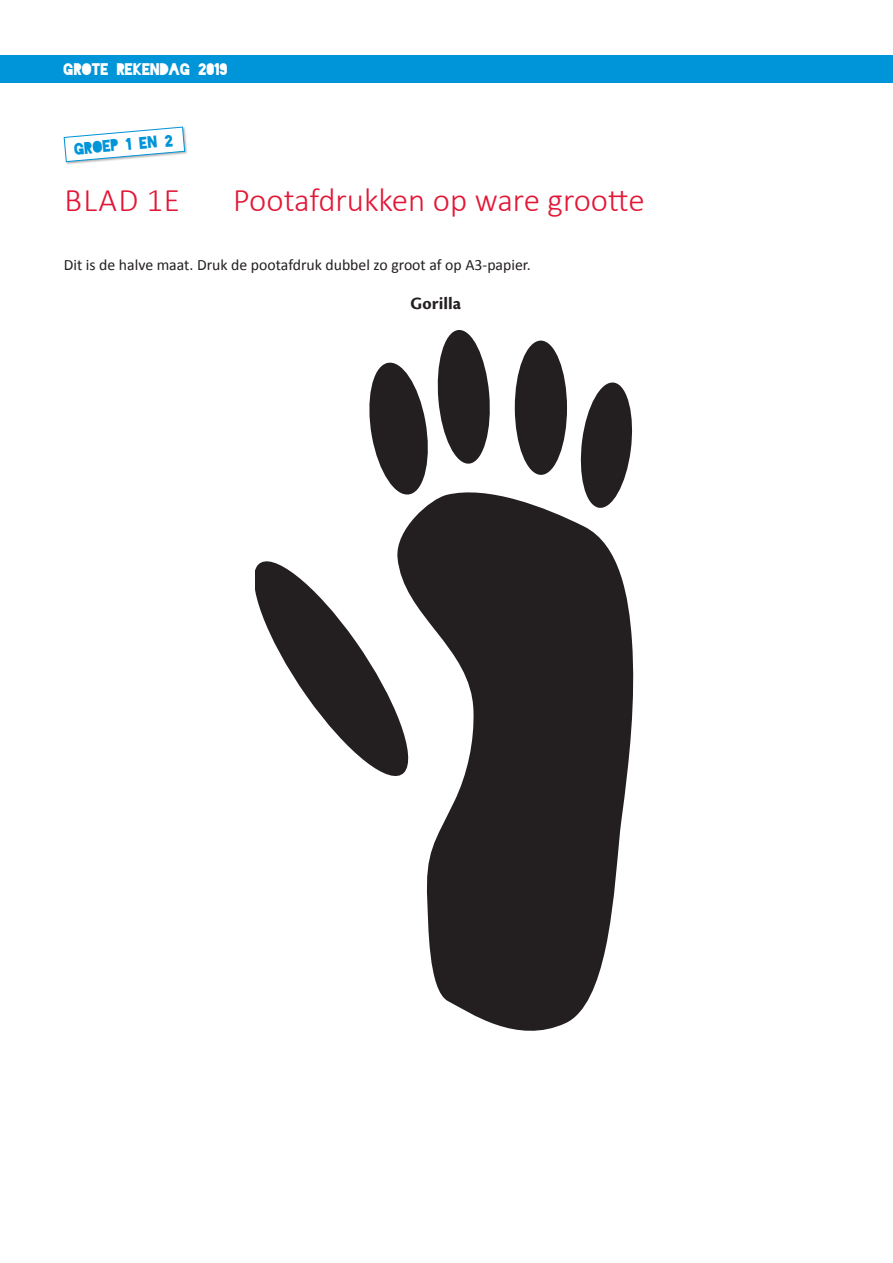
<style>
.page{position:relative;width:893px;height:1263px;background:#fff}
.page>*{position:absolute;margin:0;border:0;box-sizing:border-box;transform-origin:0 0}
.Plat{font:300 33px "Calibri";color:#e21736}
.Plat-2{font:700 18px "Cronos Pro";letter-spacing:.005em;color:#231f20}
.Plat-3{font:15.75px "Calibri";color:#231f20}
.Plat-4{font:15.75px "Blackout Midnight";color:#fff}
.Plat-5{font:15.75px "Blackout Midnight";color:#0095d9}
</style>
<div class="page">
<div style="left:0;top:55px;width:893px;height:27px;background:#0095d9"></div>
<div style="left:63px;top:126px;width:125px;height:39px;background:#231f20;opacity:.35"></div>
<svg style="left:63px;top:126px;width:122px;height:36px"></svg>
<svg style="left:397px;top:494px;width:237px;height:536px;fill:#231f20"></svg>
<svg style="left:255px;top:550px;width:163px;height:237px"></svg>
<svg style="left:578px;top:382px;width:56px;height:128px"></svg>
<div style="left:515px;top:340px;width:52px;height:135px;background:#231f20;border-radius:50%"></div>
<svg style="left:369px;top:330px;width:123px;height:168px"></svg>
<p class="Plat-4" style="left:64px;top:62px;width:166px">GROTE REKENDAG 2019</p>
<p class="Plat-5" style="left:74px;top:142px;width:101px;rotate:-5deg">GROEP 1 EN 2</p>
<p class="Plat" style="left:64px;top:180px;width:117px">BLAD 1E</p>
<p class="Plat" style="left:233px;top:180px;width:413px">Pootafdrukken op ware grootte</p>
<p class="Plat-3" style="left:64px;top:255px;width:468px">Dit is de halve maat. Druk de pootafdruk dubbel zo groot af op A3-papier.</p>
<p class="Plat-2" style="left:411px;top:293px;width:52px">Gorilla</p>
</div>
